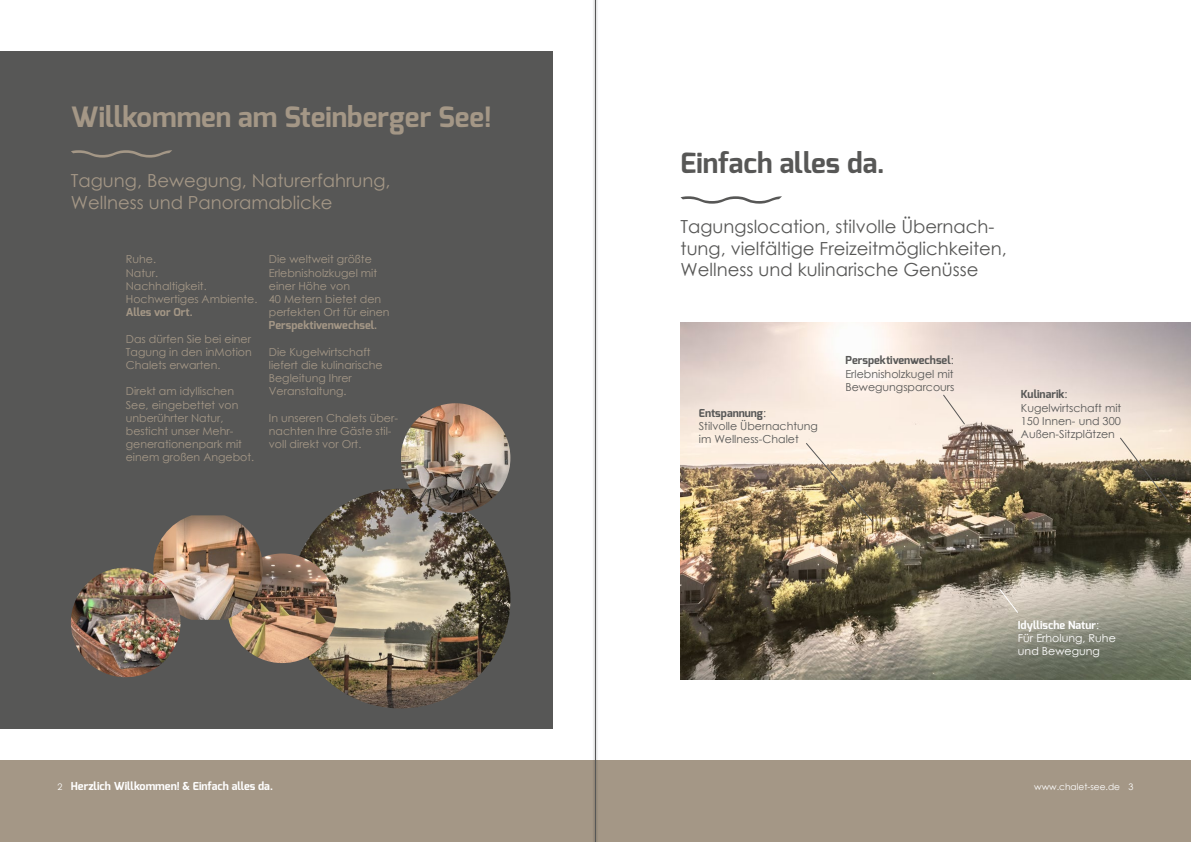
<style>
.page{position:relative;width:1191px;height:842px;background:#fff}
.page>*{position:absolute;margin:0;border:0;box-sizing:border-box;transform-origin:0 0}
.t1{font:700 28px "Exo";color:#a49786}
.t2{font:700 28px "Exo";color:#575756}
.t3{font:18px/21.6px "Century Gothic";color:#575756}
.t4{font:18px/21.6px "Century Gothic";color:#a49786}
.t5{font:11px/13.2px "Century Gothic";color:#a49786}
.t6{font:11px/13.2px "Century Gothic";color:#575756}
.t7{font:700 11px "Exo";color:#fff}
.t8{font:700 11px "Exo";color:#575756}
.t9{font:700 11px "Exo";color:#a49786}
.t10{font:11px/13.2px "Century Gothic";color:#fff}
.t11{font:9px "Century Gothic";color:#fff}
.s1{font-family:"Century Gothic";font-weight:400}
</style>
<div class="page">
<div style="left:0;top:760px;width:1191px;height:82px;background:#a49786"></div>
<div style="left:0;top:51px;width:553px;height:678px;background:#575756"></div>
<svg style="left:71px;top:150px;width:101px;height:8px"></svg>
<svg style="left:680px;top:196px;width:102px;height:8px"></svg>
<img style="left:291px;top:489px;width:219px;height:219px;border-radius:110px">
<img style="left:227px;top:553px;width:110px;height:110px;border-radius:55px">
<img style="left:401px;top:403px;width:109px;height:110px;border-radius:55px">
<img style="left:680px;top:323px;width:511px;height:356px">
<img style="left:153px;top:515px;width:110px;height:105px">
<img style="left:71px;top:568px;width:109px;height:109px;border-radius:55px">
<svg style="left:805px;top:442px;width:68px;height:80px;background:#b5a386"></svg>
<svg style="left:999px;top:588px;width:19px;height:25px"></svg>
<svg style="left:942px;top:394px;width:23px;height:31px"></svg>
<svg style="left:1119px;top:437px;width:54px;height:71px;background:#90856f"></svg>
<svg style="left:593px;top:0;width:5px;height:842px;fill:#e6e6e6"></svg>
<hr style="left:595px;top:0;width:1px;height:842px;background:#575756">
<h1 class="t1" style="left:71px;top:99px;width:422px">Willkommen am Steinberger See!</h1>
<h2 class="t4" style="left:71px;top:170px;width:321px">Tagung, Bewegung, Naturerfahrung,<br>Wellness und Panoramablicke</h2>
<p class="t5" style="left:126px;top:253px;width:133px">Ruhe.<br>Natur.<br>Nachhaltigkeit.<br>Hochwertiges Ambiente.</p>
<p class="t9" style="left:126px;top:305px;width:68px">Alles vor Ort.</p>
<p class="t5" style="left:126px;top:332px;width:127px;text-align:justify">Das dürfen Sie bei einer Tagung in den inMotion Chalets erwarten.</p>
<p class="t5" style="left:126px;top:385px;width:130px">Direkt am idyllischen<br>See, eingebettet von unberührter Natur, besticht unser Mehr&shy;generationenpark mit einem großen Angebot.</p>
<p class="t5" style="left:269px;top:253px;width:122px">Die weltweit größte<br>Erlebnisholzkugel mit einer Höhe von<br>40 Metern bietet den perfekten Ort für einen</p>
<p class="t9" style="left:269px;top:318px;width:110px">Perspektivenwechsel.</p>
<p class="t5" style="left:269px;top:345px;width:115px">Die Kugelwirtschaft liefert die kulinarische<br>Begleitung Ihrer<br>Veranstaltung.</p>
<p class="t5" style="left:269px;top:411px;width:131px">In unseren Chalets über&shy;nachten Ihre Gäste stil&shy;voll direkt vor Ort.</p>
<h1 class="t2" style="left:680px;top:145px;width:206px">Einfach alles da.</h1>
<h2 class="t3" style="left:680px;top:216px;width:328px">Tagungslocation, stilvolle Übernach&shy;tung, vielfältige Freizeitmöglichkeiten,<br>Wellness und kulinarische Genüsse</h2>
<p class="t8" style="left:699px;top:406px;width:69px">Entspannung<span class="s1">:</span></p>
<p class="t6" style="left:699px;top:419px;width:121px">Stilvolle Übernachtung im Wellness-Chalet</p>
<p class="t8" style="left:845px;top:353px;width:110px">Perspektivenwechsel<span class="s1">:</span></p>
<p class="t6" style="left:845px;top:367px;width:111px">Erlebnisholzkugel mit<br>Bewegungsparcours</p>
<p class="t8" style="left:1020px;top:387px;width:48px">Kulinarik<span class="s1">:</span></p>
<p class="t6" style="left:1020px;top:401px;width:102px;text-align:justify">Kugelwirtschaft mit 150 Innen- und 300<br>Außen-Sitzplätzen</p>
<p class="t7" style="left:1018px;top:618px;width:83px">Idyllische Natur<span class="s1">:</span></p>
<p class="t10" style="left:1018px;top:631px;width:99px">Für Erholung, Ruhe und Bewegung</p>
<p class="t7" style="left:71px;top:779px;width:203px">Herzlich Willkommen! &amp; Einfach alles da.</p>
<p class="t11" style="left:57px;top:781px;width:6px">2</p>
<p class="t11" style="left:1034px;top:781px;width:101px">www.chalet-see.de 3</p>
</div>
